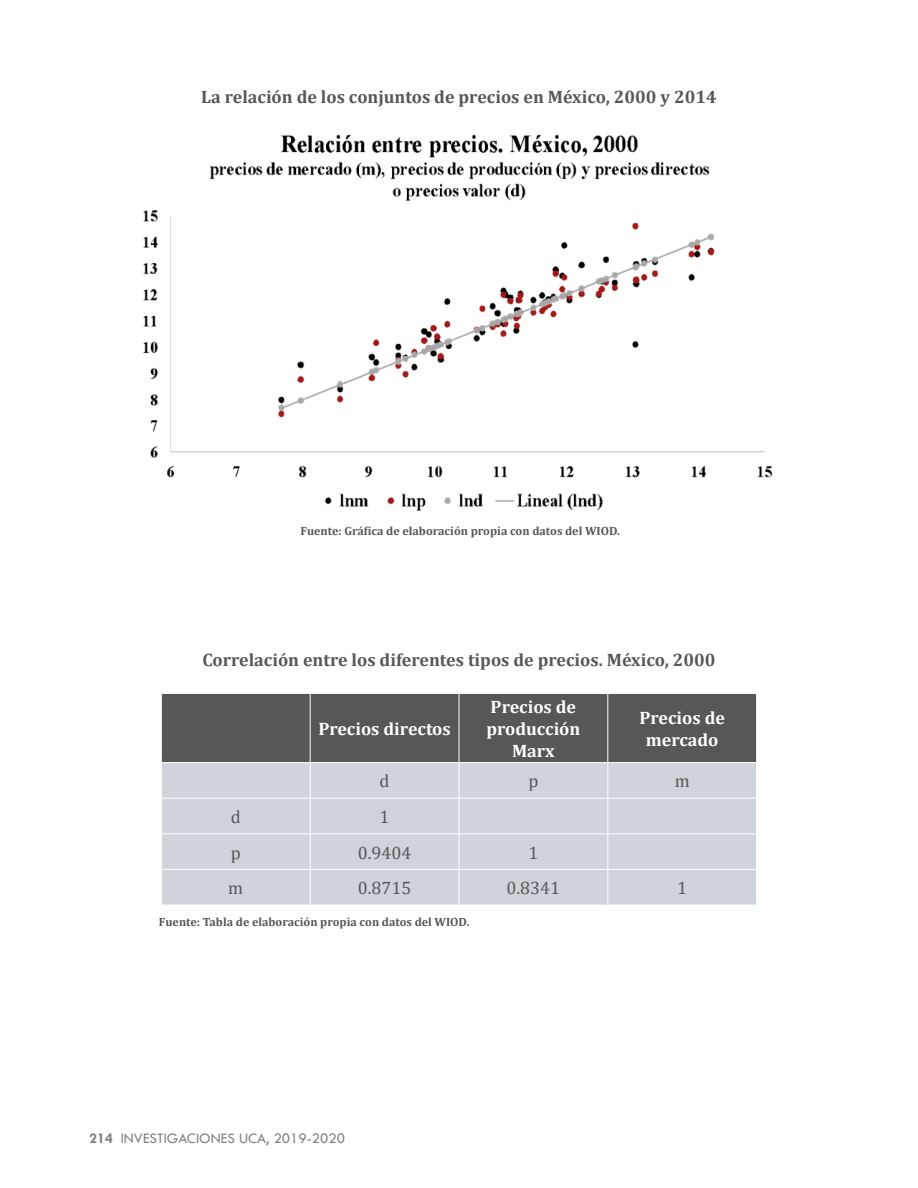
<style>
.page{position:relative;width:918px;height:1188px;background:#fff}
.page>*{position:absolute;margin:0;border:0;box-sizing:border-box;transform-origin:0 0}
.t1{font:700 18px "Cambria";color:#575756}
.t2{font:700 18px/21.6px "Cambria";color:#fff;text-align:center}
.t3{font:18px "Cambria";color:#575756}
.t4{font:15px "Tw Cen";color:#808080}
.t5{font:700 12px "Cambria";color:#575756}
.s1{font-weight:700}
</style>
<div class="page">
<img style="left:143px;top:134px;width:629px;height:377px">
<div style="left:162px;top:694px;width:594px;height:68px;background:#575756"></div>
<div style="left:162px;top:763px;width:594px;height:142px;background:#ced4da"></div>
<hr style="left:310px;top:694px;width:1px;height:68px;background:#fff">
<hr style="left:459px;top:694px;width:1px;height:68px;background:#fff">
<hr style="left:607px;top:694px;width:1px;height:68px;background:#fff">
<hr style="left:310px;top:763px;width:1px;height:35px;background:#fff">
<hr style="left:459px;top:763px;width:1px;height:35px;background:#fff">
<hr style="left:607px;top:763px;width:1px;height:35px;background:#fff">
<hr style="left:161px;top:798px;width:149px;height:1px;background:#fff">
<hr style="left:310px;top:798px;width:149px;height:1px;background:#fff">
<hr style="left:310px;top:799px;width:1px;height:34px;background:#fff">
<hr style="left:459px;top:798px;width:149px;height:1px;background:#fff">
<hr style="left:459px;top:799px;width:1px;height:34px;background:#fff">
<hr style="left:608px;top:798px;width:149px;height:1px;background:#fff">
<hr style="left:607px;top:799px;width:1px;height:34px;background:#fff">
<hr style="left:161px;top:833px;width:149px;height:1px;background:#fff">
<hr style="left:310px;top:833px;width:149px;height:1px;background:#fff">
<hr style="left:310px;top:834px;width:1px;height:35px;background:#fff">
<hr style="left:459px;top:833px;width:149px;height:1px;background:#fff">
<hr style="left:459px;top:834px;width:1px;height:35px;background:#fff">
<hr style="left:608px;top:833px;width:149px;height:1px;background:#fff">
<hr style="left:607px;top:834px;width:1px;height:35px;background:#fff">
<hr style="left:161px;top:869px;width:149px;height:1px;background:#fff">
<hr style="left:310px;top:869px;width:149px;height:1px;background:#fff">
<hr style="left:310px;top:870px;width:1px;height:35px;background:#fff">
<hr style="left:459px;top:869px;width:149px;height:1px;background:#fff">
<hr style="left:459px;top:870px;width:1px;height:35px;background:#fff">
<hr style="left:608px;top:869px;width:149px;height:1px;background:#fff">
<hr style="left:607px;top:870px;width:1px;height:35px;background:#fff">
<p class="t1" style="left:201px;top:84px;width:517px">La relación de los conjuntos de precios en México, 2000 y 2014</p>
<p class="t5" style="left:301px;top:523px;width:321px">Fuente: Gráfica de elaboración propia con datos del WIOD.</p>
<p class="t1" style="left:202px;top:647px;width:515px">Correlación entre los diferentes tipos de precios. México, 2000</p>
<p class="t2" style="left:318px;top:717px;width:134px">Precios directos</p>
<p class="t2" style="left:486px;top:696px;width:96px">Precios de producción<br>Marx</p>
<p class="t2" style="left:639px;top:707px;width:87px">Precios de mercado</p>
<p class="t3" style="left:380px;top:771px;width:11px">d</p>
<p class="t3" style="left:528px;top:771px;width:12px">p</p>
<p class="t3" style="left:675px;top:771px;width:16px">m</p>
<p class="t3" style="left:231px;top:806px;width:11px">d</p>
<p class="t3" style="left:380px;top:806px;width:11px">1</p>
<p class="t3" style="left:231px;top:842px;width:12px">p</p>
<p class="t3" style="left:358px;top:842px;width:55px">0.9404</p>
<p class="t3" style="left:528px;top:842px;width:11px">1</p>
<p class="t3" style="left:228px;top:877px;width:16px">m</p>
<p class="t3" style="left:358px;top:877px;width:55px">0.8715</p>
<p class="t3" style="left:507px;top:877px;width:55px">0.8341</p>
<p class="t3" style="left:677px;top:877px;width:11px">1</p>
<p class="t5" style="left:159px;top:913px;width:312px">Fuente: Tabla de elaboración propia con datos del WIOD.</p>
<p class="t4" style="left:89px;top:1129px;width:257px"><span class="s1">214</span> INVESTIGACIONES UCA, 2019-2020</p>
</div>
